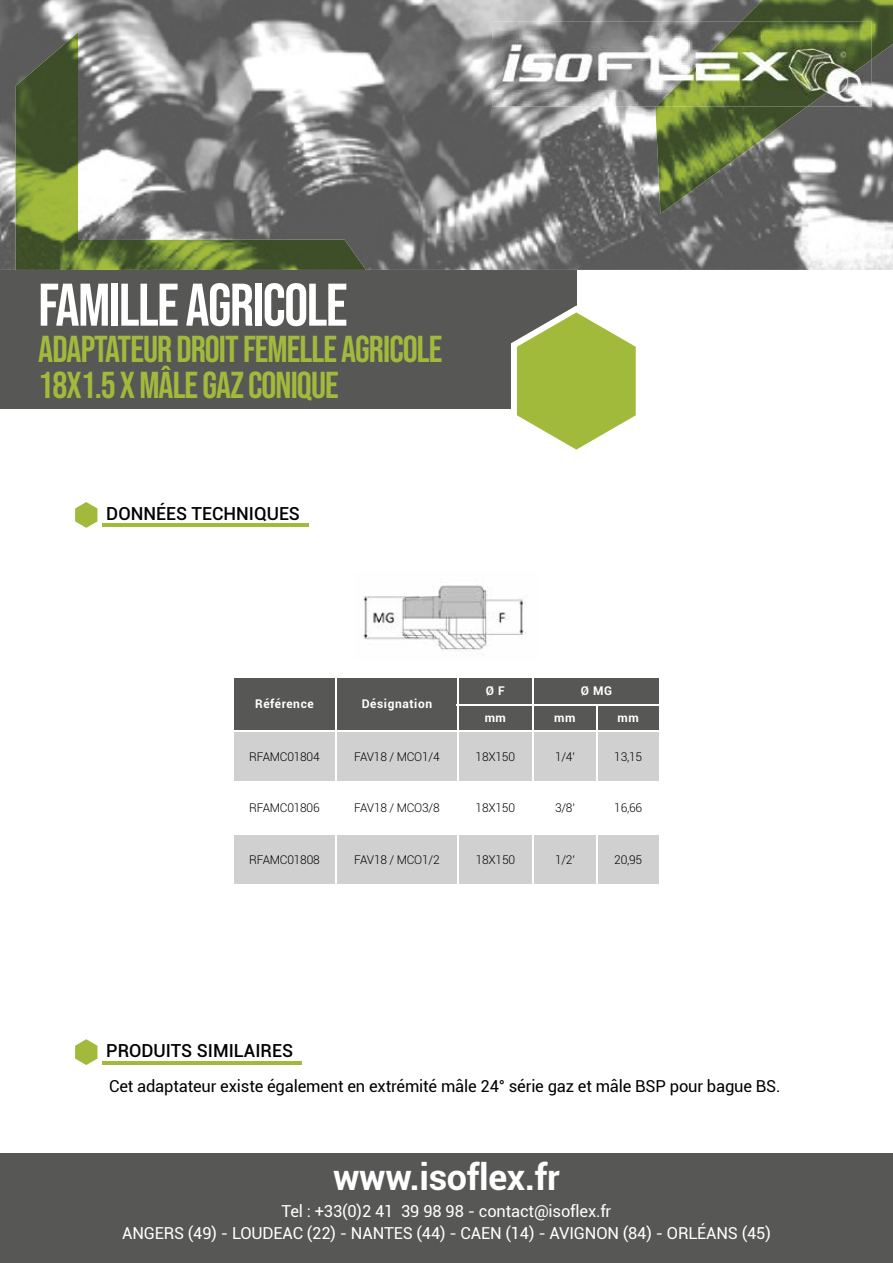
<style>
.page{position:relative;width:893px;height:1263px;background:#fff}
.page>*{position:absolute;margin:0;border:0;box-sizing:border-box;transform-origin:0 0}
.t1{font:60px "Bebas Neue";letter-spacing:-.025em;color:#fff}
.t2{font:37.5px/36px "Bebas Neue";letter-spacing:-.025em;color:#a2ba3b}
.t3{font:700 36px "Roboto";letter-spacing:-.01em;color:#fff}
.t4{font:500 18px "Roboto";color:#000}
.t5{font:16.5px/22px "Roboto";letter-spacing:-.01em;color:#fff;text-align:center}
.t6{font:16.5px "Roboto";letter-spacing:-.01em;color:#000}
.t7{font:300 12px "Roboto";letter-spacing:-.02em;color:#000}
.t8{font:700 12px "Roboto";letter-spacing:.05em;color:#fff}
</style>
<div class="page">
<img style="left:0;top:0;width:893px;height:270px">
<img style="left:15px;top:32px;width:351px;height:238px">
<div style="left:0;top:270px;width:576px;height:139px;background:#575756"></div>
<svg style="left:511px;top:305px;width:125px;height:145px"></svg>
<img style="left:655px;top:0;width:238px;height:214px">
<img style="left:492px;top:21px;width:164px;height:85px">
<img style="left:656px;top:21px;width:216px;height:85px">
<div style="left:0;top:1153px;width:893px;height:110px;background:#575756"></div>
<svg style="left:75px;top:502px;width:28px;height:26px"></svg>
<hr style="left:102px;top:524px;width:206px;height:3px;background:#a2ba3b">
<svg style="left:75px;top:1039px;width:28px;height:26px"></svg>
<hr style="left:102px;top:1061px;width:200px;height:3px;background:#a2ba3b">
<img style="left:363px;top:585px;width:163px;height:66px">
<svg style="left:234px;top:732px;width:425px;height:152px;fill:#d0d0d0"></svg>
<hr style="left:232px;top:781px;width:104px;height:2px;background:#fff">
<hr style="left:232px;top:833px;width:104px;height:1px;background:#fff">
<div style="left:234px;top:678px;width:425px;height:52px;background:#575756"></div>
<hr style="left:336px;top:731px;width:1px;height:50px;background:#fff">
<hr style="left:457px;top:731px;width:1px;height:50px;background:#fff">
<hr style="left:532px;top:731px;width:2px;height:50px;background:#fff">
<hr style="left:596px;top:731px;width:1px;height:50px;background:#fff">
<hr style="left:336px;top:781px;width:122px;height:2px;background:#fff">
<hr style="left:336px;top:783px;width:1px;height:50px;background:#fff">
<hr style="left:458px;top:781px;width:75px;height:2px;background:#fff">
<hr style="left:457px;top:783px;width:1px;height:50px;background:#fff">
<hr style="left:533px;top:781px;width:64px;height:2px;background:#fff">
<hr style="left:532px;top:783px;width:2px;height:50px;background:#fff">
<hr style="left:597px;top:781px;width:63px;height:2px;background:#fff">
<hr style="left:596px;top:783px;width:1px;height:50px;background:#fff">
<hr style="left:336px;top:833px;width:122px;height:1px;background:#fff">
<hr style="left:336px;top:834px;width:1px;height:50px;background:#fff">
<hr style="left:458px;top:833px;width:75px;height:1px;background:#fff">
<hr style="left:457px;top:834px;width:1px;height:50px;background:#fff">
<hr style="left:533px;top:833px;width:64px;height:1px;background:#fff">
<hr style="left:532px;top:834px;width:2px;height:50px;background:#fff">
<hr style="left:597px;top:833px;width:63px;height:1px;background:#fff">
<hr style="left:596px;top:834px;width:1px;height:50px;background:#fff">
<h1 class="t1" style="left:38px;top:271px;width:311px">FAMILLE AGRICOLE</h1>
<h2 class="t2" style="left:38px;top:331px;width:406px">ADAPTATEUR DROIT FEMELLE AGRICOLE<br>18X1.5 X MÂLE GAZ CONIQUE</h2>
<h3 class="t4" style="left:106px;top:500px;width:195px">DONNÉES TECHNIQUES</h3>
<p class="t8" style="left:255px;top:696px;width:60px">Référence</p>
<p class="t8" style="left:362px;top:696px;width:72px">Désignation</p>
<p class="t8" style="left:486px;top:683px;width:21px">Ø F</p>
<p class="t8" style="left:581px;top:683px;width:33px">Ø MG</p>
<p class="t8" style="left:485px;top:709px;width:23px">mm</p>
<p class="t8" style="left:554px;top:709px;width:23px">mm</p>
<p class="t8" style="left:617px;top:709px;width:23px">mm</p>
<p class="t7" style="left:249px;top:748px;width:72px">RFAMC01804</p>
<p class="t7" style="left:354px;top:748px;width:87px">FAV18 / MCO1/4</p>
<p class="t7" style="left:476px;top:748px;width:41px">18X150</p>
<p class="t7" style="left:555px;top:748px;width:21px">1/4'</p>
<p class="t7" style="left:614px;top:748px;width:29px">13,15</p>
<p class="t7" style="left:249px;top:800px;width:72px">RFAMC01806</p>
<p class="t7" style="left:354px;top:800px;width:87px">FAV18 / MCO3/8</p>
<p class="t7" style="left:476px;top:800px;width:41px">18X150</p>
<p class="t7" style="left:555px;top:800px;width:21px">3/8'</p>
<p class="t7" style="left:614px;top:800px;width:29px">16,66</p>
<p class="t7" style="left:249px;top:851px;width:72px">RFAMC01808</p>
<p class="t7" style="left:354px;top:851px;width:87px">FAV18 / MCO1/2</p>
<p class="t7" style="left:476px;top:851px;width:41px">18X150</p>
<p class="t7" style="left:555px;top:851px;width:21px">1/2'</p>
<p class="t7" style="left:614px;top:851px;width:29px">20,95</p>
<h3 class="t4" style="left:106px;top:1038px;width:188px">PRODUITS SIMILAIRES</h3>
<h3 class="t6" style="left:109px;top:1075px;width:673px">Cet adaptateur existe également en extrémité mâle 24° série gaz et mâle BSP pour bague BS.</h3>
<h3 class="t3" style="left:333px;top:1152px;width:228px">www.isoflex.fr</h3>
<h3 class="t5" style="left:122px;top:1199px;width:650px">Tel : +33(0)2 41 39 98 98 - contact@isoflex.fr<br>ANGERS (49) - LOUDEAC (22) - NANTES (44) - CAEN (14) - AVIGNON (84) - ORLÉANS (45)</h3>
</div>
